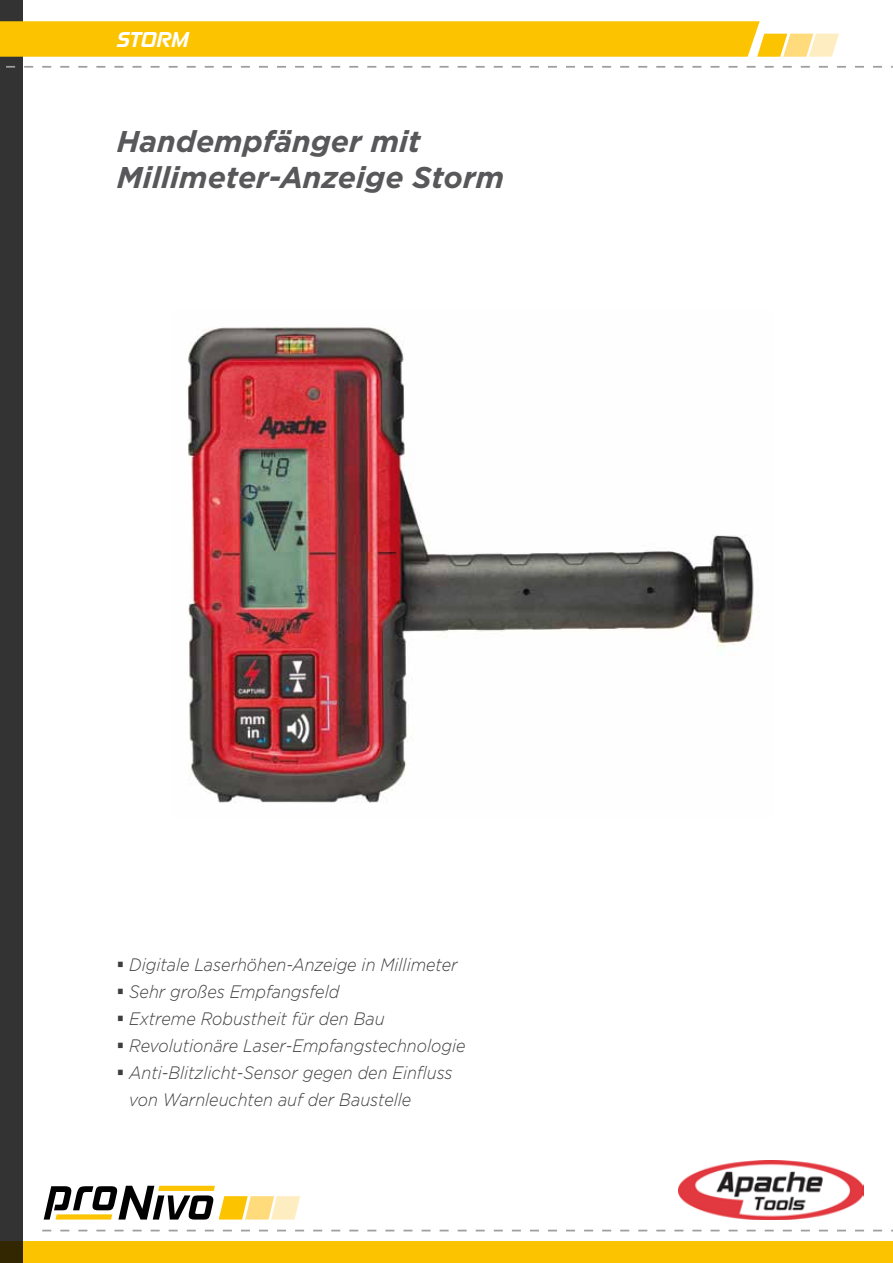
<style>
.page{position:relative;width:893px;height:1263px;background:#fff}
.page>*{position:absolute;margin:0;border:0;box-sizing:border-box;transform-origin:0 0}
.t1{font:italic 700 30px/36px "Gotham";color:#58585a}
.t2{font:700 19.5px "Panama";letter-spacing:-.01em;color:#fff}
.t3{font:italic 300 18px/27px "Gotham";color:#3e3d40;scale:.9 1}
</style>
<div class="page">
<div style="left:0;top:1241px;width:893px;height:22px;background:#fcc400"></div>
<div style="left:0;top:0;width:23px;height:1263px;background:#333"></div>
<svg style="left:6px;top:66px;width:887px;height:2px"></svg>
<svg style="left:0;top:21px;width:839px;height:36px;background:#fcc815"></svg>
<svg style="left:42px;top:1230px;width:851px;height:1px"></svg>
<svg style="left:44px;top:1186px;width:256px;height:34px"></svg>
<img style="left:679px;top:1160px;width:185px;height:59px">
<img style="left:188px;top:327px;width:566px;height:476px">
<p class="t2" style="left:117px;top:27px;width:73px">STORM</p>
<h1 class="t1" style="left:117px;top:123px;width:389px">Handempfänger mit<br>Millimeter-Anzeige Storm</h1>
<p class="t3" style="left:117px;top:950px;width:380px">▪ Digitale Laserhöhen-Anzeige in Millimeter</p>
<p class="t3" style="left:117px;top:977px;width:249px">▪ Sehr großes Empfangsfeld</p>
<p class="t3" style="left:117px;top:1004px;width:299px">▪ Extreme Robustheit für den Bau</p>
<p class="t3" style="left:117px;top:1031px;width:389px">▪ Revolutionäre Laser-Empfangstechnologie</p>
<p class="t3" style="left:129px;top:1058px;width:361px;text-indent:-12px">▪ Anti-Blitzlicht-Sensor gegen den Einfluss von Warnleuchten auf der Baustelle</p>
</div>
